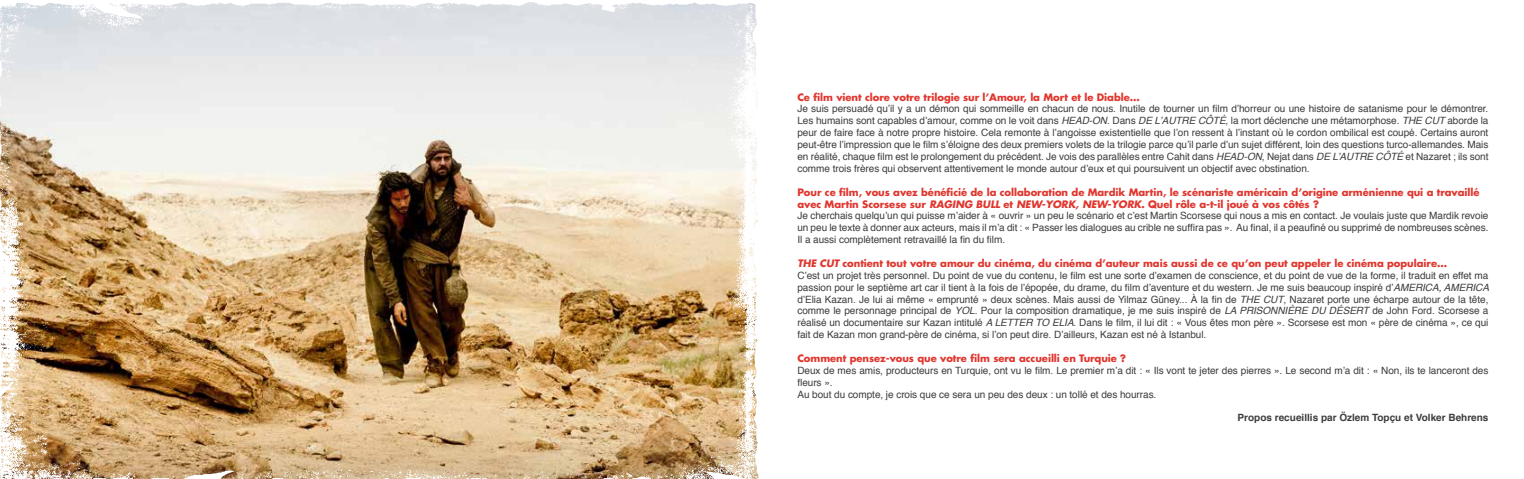
<style>
.page{position:relative;width:1524px;height:479px;background:#fff}
.page>*{position:absolute;margin:0;border:0;box-sizing:border-box;transform-origin:0 0}
.t1{font:10px/11.9px "Helvetica";letter-spacing:-.005em;color:#3c3c3b;text-align:justify}
.t2{font:700 10px/11.9px "Futura";letter-spacing:-.005em;color:#e0362e}
.t3{font:700 10px "Helvetica";color:#3c3c3b}
.s1{font-style:italic}
</style>
<div class="page">
<img style="left:0;top:2px;width:759px;height:476px">
<p class="t2" style="left:797px;top:90px;width:344px">Ce film vient clore votre trilogie sur l’Amour, la Mort et le Diable...</p>
<p class="t1" style="left:797px;top:103px;width:692px">Je suis persuadé qu’il y a un démon qui sommeille en chacun de nous. Inutile de tourner un film d’horreur ou une histoire de satanisme pour le démontrer.<br>Les humains sont capables d’amour, comme on le voit dans <span class="s1">HEAD-ON</span>. Dans <span class="s1">DE L’AUTRE CÔTÉ</span>, la mort déclenche une métamorphose. <span class="s1">THE CUT</span> aborde la peur de faire face à notre propre histoire. Cela remonte à l’angoisse existentielle que l’on ressent à l’instant où le cordon ombilical est coupé. Certains auront peut-être l’impression que le film s’éloigne des deux premiers volets de la trilogie parce qu’il parle d’un sujet différent, loin des questions turco-allemandes. Mais en réalité, chaque film est le prolongement du précédent. Je vois des parallèles entre Cahit dans <span class="s1">HEAD-ON</span>, Nejat dans <span class="s1">DE L’AUTRE CÔTÉ</span> et Nazaret ; ils sont comme trois frères qui observent attentivement le monde autour d’eux et qui poursuivent un objectif avec obstination.</p>
<p class="t2" style="left:797px;top:185px;width:683px">Pour ce film, vous avez bénéficié de la collaboration de Mardik Martin, le scénariste américain d’origine arménienne qui a travaillé avec Martin Scorsese sur <span class="s1">RAGING BULL</span> et <span class="s1">NEW-YORK, NEW-YORK</span>. Quel rôle a-t-il joué à vos côtés ?</p>
<p class="t1" style="left:797px;top:210px;width:692px">Je cherchais quelqu’un qui puisse m’aider à « ouvrir » un peu le scénario et c’est Martin Scorsese qui nous a mis en contact. Je voulais juste que Mardik revoie un peu le texte à donner aux acteurs, mais il m’a dit : « Passer les dialogues au crible ne suffira pas ». Au final, il a peaufiné ou supprimé de nombreuses scènes.<br>Il a aussi complètement retravaillé la fin du film.</p>
<p class="t2" style="left:797px;top:257px;width:651px"><span class="s1">THE CUT</span> contient tout votre amour du cinéma, du cinéma d’auteur mais aussi de ce qu’on peut appeler le cinéma populaire...</p>
<p class="t1" style="left:797px;top:269px;width:693px">C’est un projet très personnel. Du point de vue du contenu, le film est une sorte d’examen de conscience, et du point de vue de la forme, il traduit en effet ma passion pour le septième art car il tient à la fois de l’épopée, du drame, du film d’aventure et du western. Je me suis beaucoup inspiré d’<span class="s1">AMERICA, AMERICA </span>d’Elia Kazan. Je lui ai même « emprunté » deux scènes. Mais aussi de Yilmaz Güney... À la fin de <span class="s1">THE CUT</span>, Nazaret porte une écharpe autour de la tête, comme le personnage principal de <span class="s1">YOL</span>. Pour la composition dramatique, je me suis inspiré de <span class="s1">LA PRISONNIÈRE DU DÉSERT</span> de John Ford. Scorsese a réalisé un documentaire sur Kazan intitulé <span class="s1">A LETTER TO ELIA</span>. Dans le film, il lui dit : « Vous êtes mon père ». Scorsese est mon « père de cinéma », ce qui fait de Kazan mon grand-père de cinéma, si l’on peut dire. D’ailleurs, Kazan est né à Istanbul.</p>
<p class="t2" style="left:797px;top:352px;width:330px">Comment pensez-vous que votre film sera accueilli en Turquie ?</p>
<p class="t1" style="left:797px;top:364px;width:692px;text-align:left">Deux de mes amis, producteurs en Turquie, ont vu le film. Le premier m’a dit : « Ils vont te jeter des pierres ». Le second m’a dit : « Non, ils te lanceront des fleurs ».<br>Au bout du compte, je crois que ce sera un peu des deux : un tollé et des hourras.</p>
<p class="t3" style="left:1237px;top:409px;width:252px">Propos recueillis par Özlem Topçu et Volker Behrens</p>
</div>
